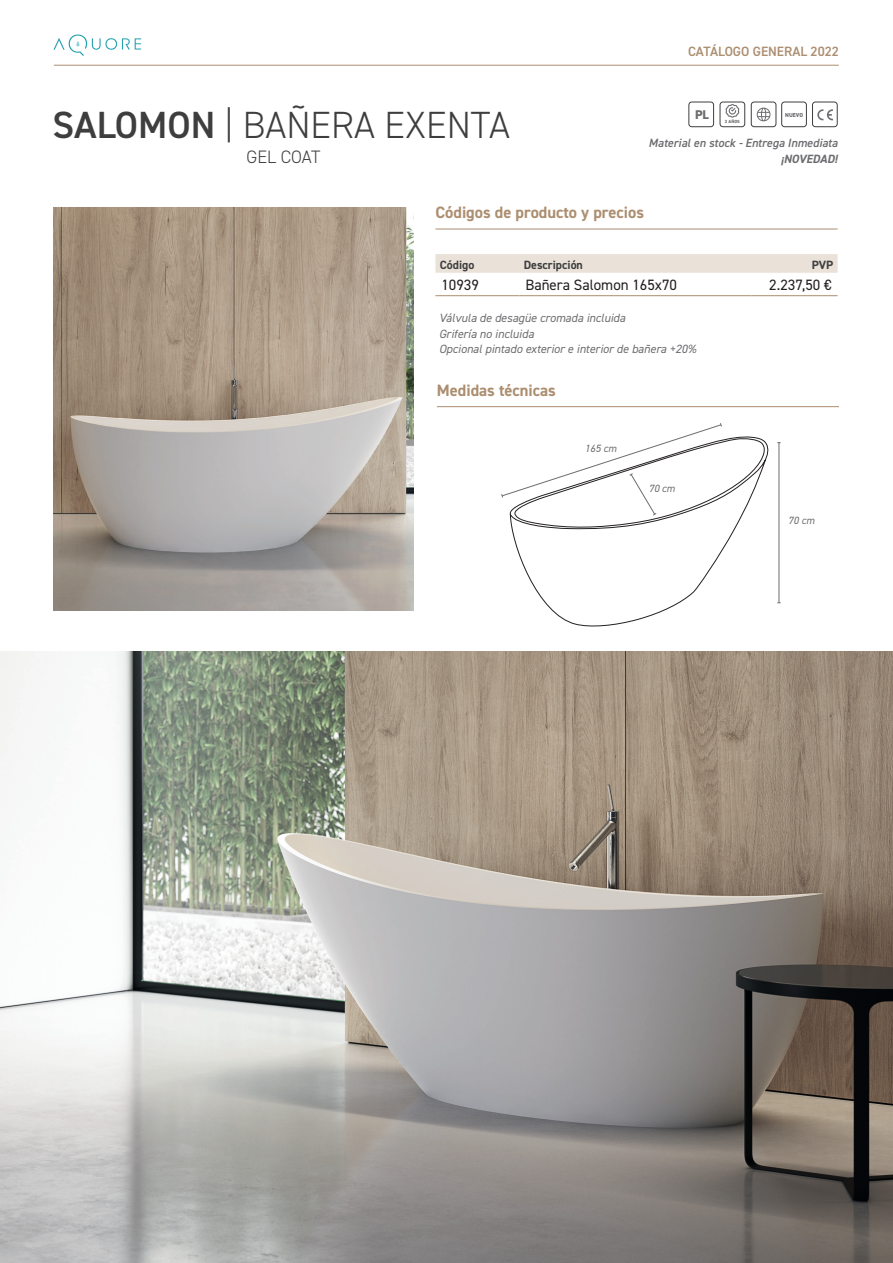
<style>
.page{position:relative;width:893px;height:1263px;background:#fff}
.page>*{position:absolute;margin:0;border:0;box-sizing:border-box;transform-origin:0 0}
.t1{font:300 37.95px "DIN2014";color:#3e3e3f}
.t2{font:300 18px "DIN2014";color:#3e3e3f}
.t3{font:700 16.5px "DIN2014";color:#ac8e70}
.t4{font:15px "DIN2014";color:#231f20}
.t5{font:600 13.5px "DIN2014";color:#ac8e70}
.t6{font:800 12.75px "DIN2014";color:#6c6d70}
.t7{font:italic 12px/15.8px "DIN2014";color:#6c6d70}
.t8{font:italic 600 12px "DIN2014";color:#6c6d70}
.t9{font:700 12px "DIN2014";color:#3e3e3f}
.t10{font:italic 700 12px "DIN2014";color:#6c6d70}
.t11{font:italic 10.5px "DIN2014";color:#6c6d70}
.t12{font:800 5.85px "DIN2014";color:#6c6d70}
.t13{font:800 4.5px "DIN2014";color:#6c6d70}
.s1{font-weight:600}
</style>
<div class="page">
<div style="left:435px;top:254px;width:403px;height:19px;background:#eae2d9"></div>
<hr style="left:435px;top:295px;width:84px;height:1px;background:#ac8e70">
<hr style="left:519px;top:295px;width:232px;height:1px;background:#ac8e70">
<hr style="left:751px;top:295px;width:87px;height:1px;background:#ac8e70">
<hr style="left:435px;top:229px;width:403px;height:1px;background:#ac8e70">
<img style="left:0;top:651px;width:893px;height:612px">
<hr style="left:437px;top:406px;width:402px;height:1px;background:#ac8e70">
<img style="left:54px;top:208px;width:359px;height:402px">
<svg style="left:510px;top:436px;width:259px;height:191px"></svg>
<svg style="left:501px;top:423px;width:221px;height:93px"></svg>
<hr style="left:779px;top:443px;width:1px;height:160px;background:#6c6d70">
<div style="left:781px;top:102px;width:26px;height:25px;border:1px solid #3e3e3f;border-radius:3px"></div>
<div style="left:812px;top:102px;width:26px;height:25px;border:1px solid #3e3e3f;border-radius:3px"></div>
<div style="left:751px;top:102px;width:25px;height:25px;border:1px solid #3e3e3f;border-radius:3px"></div>
<div style="left:720px;top:102px;width:25px;height:25px;border:1px solid #3e3e3f;border-radius:3px"></div>
<div style="left:688px;top:102px;width:26px;height:25px;border:1px solid #3e3e3f;border-radius:3px"></div>
<svg style="left:726px;top:104px;width:13px;height:14px"></svg>
<svg style="left:757px;top:108px;width:13px;height:13px"></svg>
<svg style="left:817px;top:109px;width:16px;height:11px"></svg>
<hr style="left:54px;top:65px;width:785px;height:1px;background:#ac8e70">
<svg style="left:53px;top:35px;width:88px;height:21px"></svg>
<h1 class="t1" style="left:53px;top:102px;width:459px"><span class="s1">SALOMON</span> | BAÑERA EXENTA</h1>
<h2 class="t2" style="left:247px;top:146px;width:75px">GEL COAT</h2>
<p class="t5" style="left:688px;top:42px;width:152px">CATÁLOGO GENERAL 2022</p>
<p class="t6" style="left:695px;top:107px;width:15px">PL</p>
<p class="t13" style="left:725px;top:119px;width:16px">2 AÑOS</p>
<p class="t12" style="left:785px;top:111px;width:19px">NUEVO</p>
<p class="t8" style="left:649px;top:134px;width:190px">Material en stock - Entrega Inmediata</p>
<p class="t10" style="left:781px;top:151px;width:58px">¡NOVEDAD!</p>
<h3 class="t3" style="left:435px;top:201px;width:210px">Códigos de producto y precios</h3>
<p class="t9" style="left:440px;top:256px;width:36px">Código</p>
<p class="t9" style="left:524px;top:256px;width:61px">Descripción</p>
<p class="t9" style="left:812px;top:256px;width:23px">PVP</p>
<p class="t4" style="left:441px;top:275px;width:39px">10939</p>
<p class="t4" style="left:525px;top:275px;width:153px">Bañera Salomon 165x70</p>
<p class="t4" style="left:769px;top:275px;width:64px">2.237,50 €</p>
<p class="t7" style="left:439px;top:310px;width:259px">Válvula de desagüe cromada incluida<br>Grifería no incluida<br>Opcional pintado exterior e interior de bañera +20%</p>
<h3 class="t3" style="left:437px;top:379px;width:120px">Medidas técnicas</h3>
<p class="t11" style="left:585px;top:442px;width:33px">165 cm</p>
<p class="t11" style="left:649px;top:482px;width:28px">70 cm</p>
<p class="t11" style="left:788px;top:514px;width:28px">70 cm</p>
</div>
